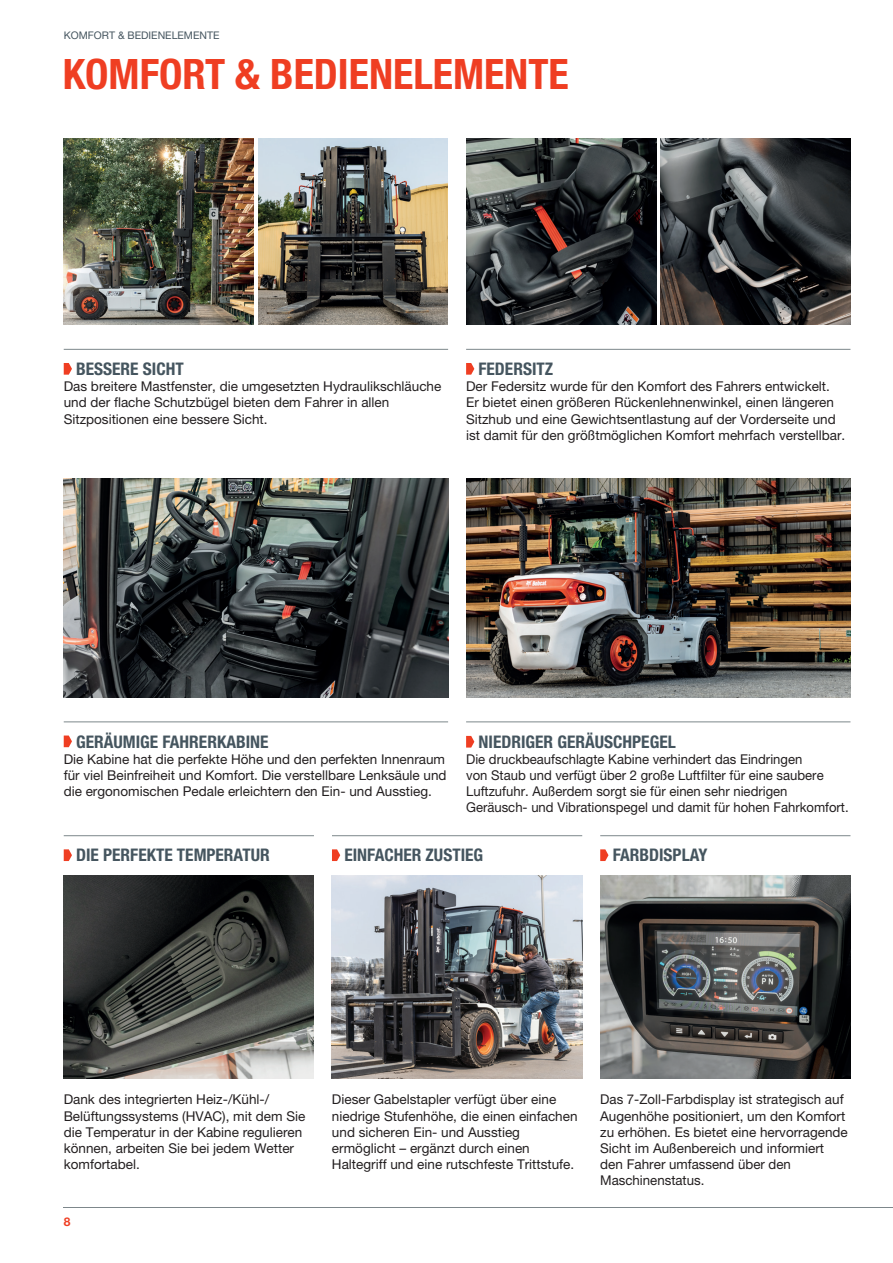
<style>
.page{position:relative;width:893px;height:1263px;background:#fff}
.page>*{position:absolute;margin:0;border:0;box-sizing:border-box;transform-origin:0 0}
.t1{font:700 condensed 42px "Helvetica Neue LT Pro";color:#ef3e22}
.t2{font:700 condensed 17.4px "Helvetica Neue LT Pro";color:#45555f}
.t3{font:13.5px/16.2px "Helvetica Neue LT Pro";color:#231f20}
.t4{font:700 12px "Helvetica Neue LT Pro";color:#ef3e22}
.t5{font:10.5px "Helvetica Neue LT Pro";color:#45555f}
</style>
<div class="page">
<hr style="left:64px;top:1207px;width:829px;height:1px;background:#7d878b">
<img style="left:64px;top:479px;width:384px;height:218px">
<img style="left:466px;top:479px;width:384px;height:218px">
<img style="left:64px;top:138px;width:190px;height:187px">
<img style="left:466px;top:138px;width:190px;height:187px">
<img style="left:258px;top:138px;width:190px;height:187px">
<img style="left:660px;top:138px;width:190px;height:187px">
<img style="left:600px;top:876px;width:250px;height:203px">
<img style="left:64px;top:876px;width:250px;height:203px">
<img style="left:332px;top:876px;width:250px;height:203px">
<hr style="left:64px;top:349px;width:384px;height:1px;background:#7d878b">
<svg style="left:64px;top:363px;width:8px;height:12px"></svg>
<hr style="left:64px;top:722px;width:384px;height:1px;background:#7d878b">
<svg style="left:64px;top:736px;width:8px;height:11px"></svg>
<hr style="left:466px;top:349px;width:384px;height:1px;background:#7d878b">
<svg style="left:466px;top:363px;width:8px;height:12px"></svg>
<hr style="left:466px;top:722px;width:384px;height:1px;background:#7d878b">
<svg style="left:466px;top:736px;width:8px;height:12px"></svg>
<hr style="left:332px;top:835px;width:250px;height:1px;background:#7d878b">
<svg style="left:332px;top:849px;width:8px;height:12px"></svg>
<hr style="left:600px;top:835px;width:250px;height:1px;background:#7d878b">
<svg style="left:600px;top:849px;width:8px;height:12px"></svg>
<hr style="left:64px;top:835px;width:250px;height:1px;background:#7d878b">
<svg style="left:64px;top:849px;width:8px;height:12px"></svg>
<p class="t5" style="left:64px;top:32px;width:157px">KOMFORT &amp; BEDIENELEMENTE</p>
<h1 class="t1" style="left:63px;top:49px;width:508px">KOMFORT &amp; BEDIENELEMENTE</h1>
<p class="t2" style="left:76px;top:359px;width:109px">BESSERE SICHT</p>
<p class="t3" style="left:64px;top:379px;width:379px">Das breitere Mastfenster, die umgesetzten Hydraulikschläuche und der flache Schutzbügel bieten dem Fahrer in allen<br>Sitzpositionen eine bessere Sicht.</p>
<p class="t2" style="left:478px;top:359px;width:76px">FEDERSITZ</p>
<p class="t3" style="left:466px;top:379px;width:381px">Der Federsitz wurde für den Komfort des Fahrers entwickelt.<br>Er bietet einen größeren Rückenlehnenwinkel, einen längeren Sitzhub und eine Gewichtsentlastung auf der Vorderseite und ist damit für den größtmöglichen Komfort mehrfach verstellbar.</p>
<p class="t2" style="left:76px;top:731px;width:194px">GERÄUMIGE FAHRERKABINE</p>
<p class="t3" style="left:64px;top:752px;width:384px;text-align:justify">Die Kabine hat die perfekte Höhe und den perfekten Innenraum für viel Beinfreiheit und Komfort. Die verstellbare Lenksäule und die ergonomischen Pedale erleichtern den Ein- und Ausstieg.</p>
<p class="t2" style="left:478px;top:731px;width:199px">NIEDRIGER GERÄUSCHPEGEL</p>
<p class="t3" style="left:466px;top:752px;width:384px">Die druckbeaufschlagte Kabine verhindert das Eindringen<br>von Staub und verfügt über 2 große Luftfilter für eine saubere Luftzufuhr. Außerdem sorgt sie für einen sehr niedrigen Geräusch- und Vibrationspegel und damit für hohen Fahrkomfort.</p>
<p class="t2" style="left:76px;top:845px;width:195px">DIE PERFEKTE TEMPERATUR</p>
<p class="t2" style="left:344px;top:845px;width:140px">EINFACHER ZUSTIEG</p>
<p class="t2" style="left:613px;top:845px;width:96px">FARBDISPLAY</p>
<p class="t3" style="left:64px;top:1093px;width:243px">Dank des integrierten Heiz-/Kühl-/ Belüftungssystems (HVAC), mit dem Sie die Temperatur in der Kabine regulieren können, arbeiten Sie bei jedem Wetter komfortabel.</p>
<p class="t4" style="left:64px;top:1215px;width:8px">8</p>
<p class="t3" style="left:332px;top:1093px;width:247px">Dieser Gabelstapler verfügt über eine niedrige Stufenhöhe, die einen einfachen und sicheren Ein- und Ausstieg ermöglicht – ergänzt durch einen Haltegriff und eine rutschfeste Trittstufe.</p>
<p class="t3" style="left:600px;top:1093px;width:249px">Das 7-Zoll-Farbdisplay ist strategisch auf Augenhöhe positioniert, um den Komfort zu erhöhen. Es bietet eine hervorragende Sicht im Außenbereich und informiert den Fahrer umfassend über den Maschinenstatus.</p>
</div>
